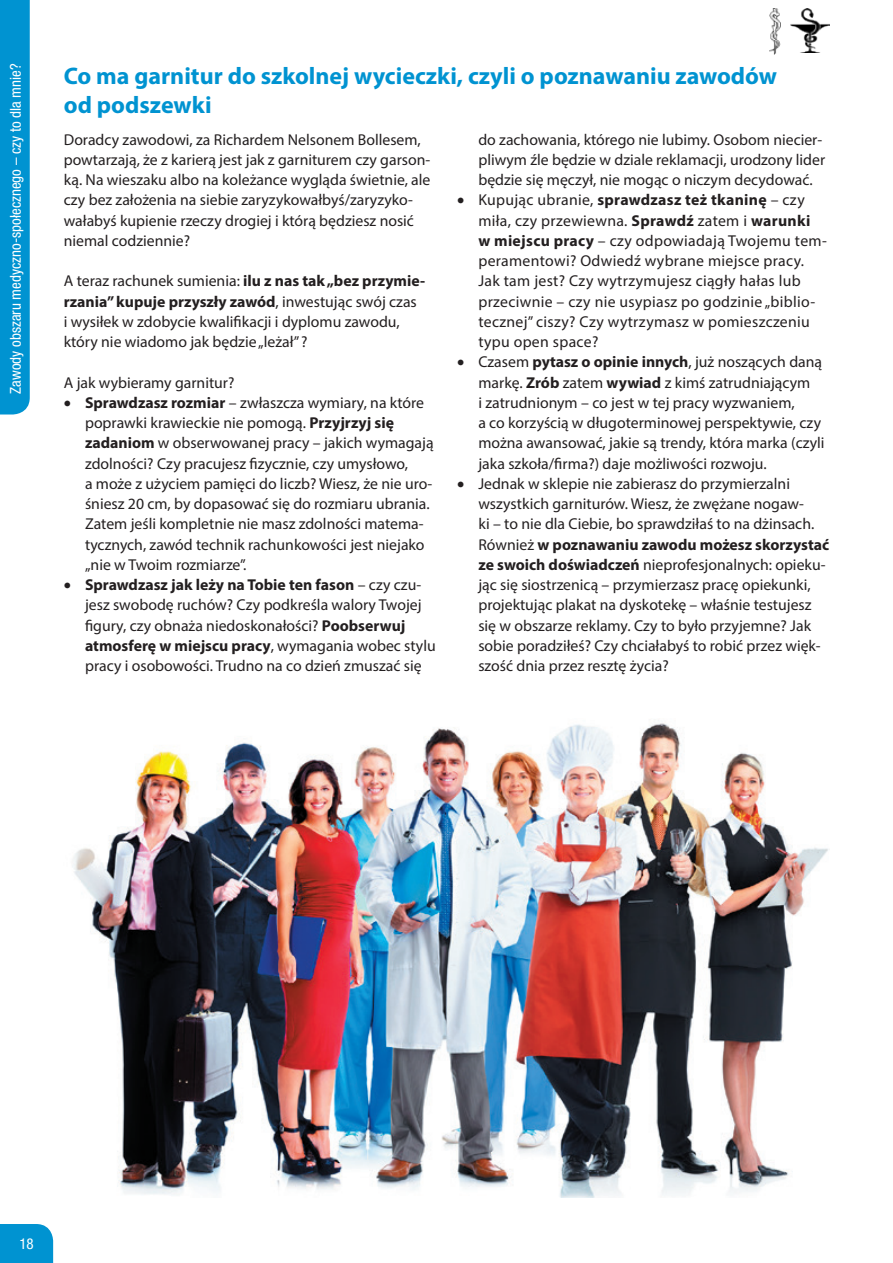
<style>
.page{position:relative;width:893px;height:1263px;background:#fff}
.page>*{position:absolute;margin:0;border:0;box-sizing:border-box;transform-origin:0 0}
.srodtytul{font:700 24px/28.8px "Myriad Pro";color:#0093d1}
.wypunktowanie{font:15.75px/20.2px "Myriad Pro";color:#231f20}
.wypunktowanie-2{font:15.75px/20.2px "Myriad Pro";letter-spacing:.02em;color:#231f20}
.t1{font:condensed 15px "Helvetica Neue LT Pro";color:#fff}
.s1{font-weight:700}
</style>
<div class="page">
<div style="left:0;top:0;width:30px;height:414px;background:#0093d1"></div>
<div style="left:0;top:1224px;width:53px;height:39px;background:#0093d1"></div>
<img style="left:72px;top:723px;width:757px;height:474px">
<img style="left:790px;top:9px;width:39px;height:44px">
<img style="left:770px;top:9px;width:10px;height:45px">
<p class="t1" style="left:7px;top:394px;width:331px;rotate:-90deg">Zawody obszaru medyczno-społecznego – czy to dla mnie?</p>
<p class="srodtytul" style="left:64px;top:61px;width:715px">Co ma garnitur do szkolnej wycieczki, czyli o poznawaniu zawodów od podszewki</p>
<p class="wypunktowanie" style="left:64px;top:129px;width:368px">Doradcy zawodowi, za Richardem Nelsonem Bollesem, powtarzają, że z karierą jest jak z garniturem czy garson&shy;ką. Na wieszaku albo na koleżance wygląda świetnie, ale czy bez założenia na siebie zaryzykowałbyś/zaryzyko&shy;wałabyś kupienie rzeczy drogiej i którą będziesz nosić niemal codziennie?</p>
<p class="wypunktowanie" style="left:64px;top:271px;width:363px">A teraz rachunek sumienia: <span class="s1">ilu z nas tak „bez przymie&shy;rzania” kupuje przyszły zawód</span>, inwestując swój czas<br>i wysiłek w zdobycie kwalifikacji i dyplomu zawodu, który nie wiadomo jak będzie „leżał” ?</p>
<p class="wypunktowanie" style="left:64px;top:372px;width:172px">A jak wybieramy garnitur?</p>
<p class="wypunktowanie" style="left:85px;top:392px;width:350px;text-indent:-21px">• <span class="s1">Sprawdzasz rozmiar</span> – zwłaszcza wymiary, na które poprawki krawieckie nie pomogą. <span class="s1">Przyjrzyj się zadaniom</span> w obserwowanej pracy – jakich wymagają zdolności? Czy pracujesz fizycznie, czy umysłowo,<br>a może z użyciem pamięci do liczb? Wiesz, że nie uro&shy;śniesz 20 cm, by dopasować się do rozmiaru ubrania.<br>Zatem jeśli kompletnie nie masz zdolności matema&shy;tycznych, zawód technik rachunkowości jest niejako „nie w Twoim rozmiarze”.</p>
<p class="wypunktowanie" style="left:85px;top:574px;width:352px;text-indent:-21px">• <span class="s1">Sprawdzasz jak leży na Tobie ten fason</span> – czy czu&shy;jesz swobodę ruchów? Czy podkreśla walory Twojej figury, czy obnaża niedoskonałości? <span class="s1">Poobserwuj atmosferę w miejscu pracy</span>, wymagania wobec stylu pracy i osobowości. Trudno na co dzień zmuszać się</p>
<p class="wypunktowanie" style="left:478px;top:129px;width:348px">do zachowania, którego nie lubimy. Osobom niecier&shy;pliwym źle będzie w dziale reklamacji, urodzony lider będzie się męczył, nie mogąc o niczym decydować.</p>
<p class="wypunktowanie-2" style="left:478px;top:190px;width:350px;text-indent:-21px">• Kupując ubranie, <span class="s1">sprawdzasz też tkaninę</span> – czy miła, czy przewiewna. <span class="s1">Sprawdź</span> zatem i <span class="s1">warunki<br>w miejscu pracy</span> – czy odpowiadają Twojemu tem&shy;peramentowi? Odwiedź wybrane miejsce pracy.<br>Jak tam jest? Czy wytrzymujesz ciągły hałas lub przeciwnie – czy nie usypiasz po godzinie „biblio&shy;tecznej” ciszy? Czy wytrzymasz w pomieszczeniu typu open space?</p>
<p class="wypunktowanie" style="left:478px;top:352px;width:348px;text-indent:-21px">• Czasem <span class="s1">pytasz o opinie innych</span>, już noszących daną markę. <span class="s1">Zrób</span> zatem <span class="s1">wywiad</span> z kimś zatrudniającym<br>i zatrudnionym – co jest w tej pracy wyzwaniem,<br>a co korzyścią w długoterminowej perspektywie, czy można awansować, jakie są trendy, która marka (czyli jaka szkoła/firma?) daje możliwości rozwoju.</p>
<p class="wypunktowanie" style="left:478px;top:473px;width:352px;text-indent:-21px">• Jednak w sklepie nie zabierasz do przymierzalni wszystkich garniturów. Wiesz, że zwężane nogaw-<br>ki – to nie dla Ciebie, bo sprawdziłaś to na dżinsach.<br>Również <span class="s1">w poznawaniu zawodu możesz skorzystać ze swoich doświadczeń</span> nieprofesjonalnych: opieku&shy;jąc się siostrzenicą – przymierzasz pracę opiekunki, projektując plakat na dyskotekę – właśnie testujesz się w obszarze reklamy. Czy to było przyjemne? Jak sobie poradziłeś? Czy chciałabyś to robić przez więk&shy;szość dnia przez resztę życia?</p>
<p class="t1" style="left:19px;top:1234px;width:16px">18</p>
</div>
